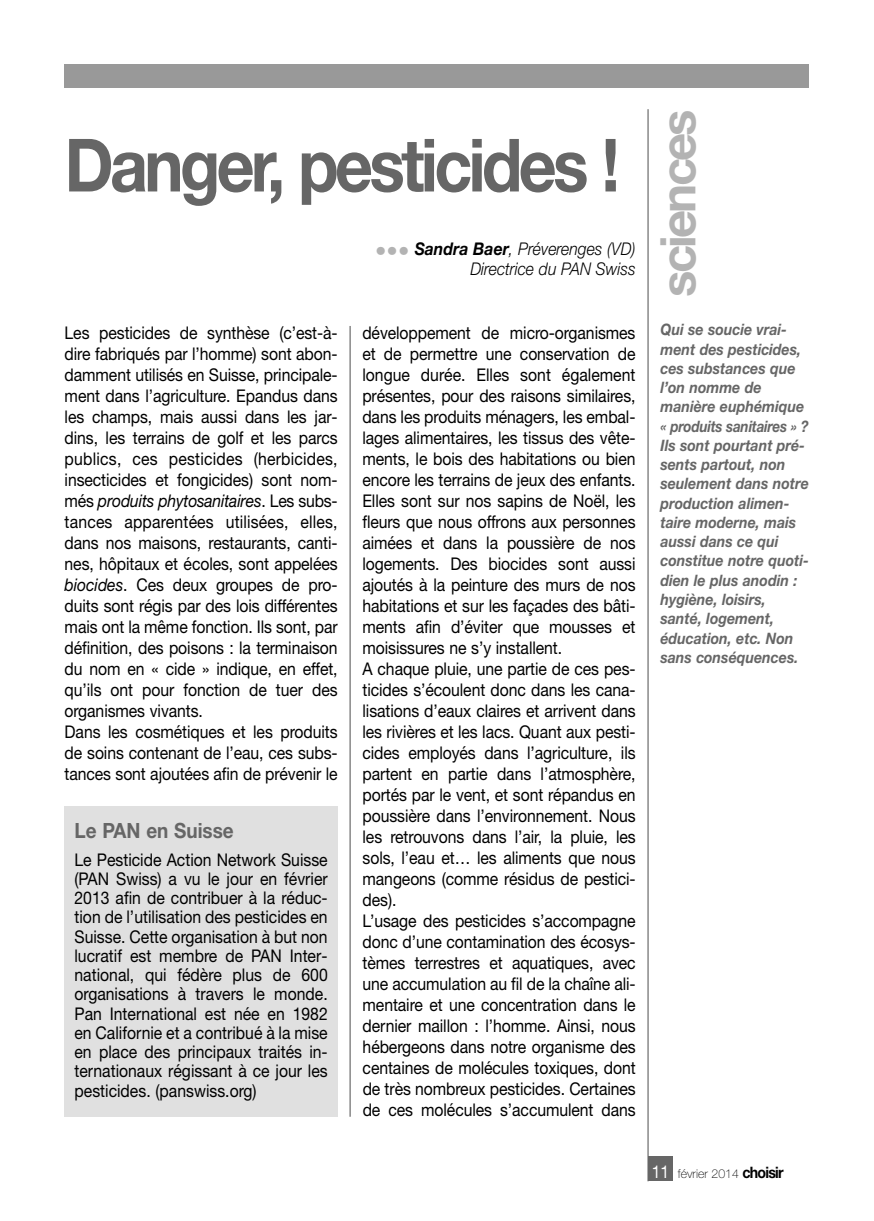
<style>
.page{position:relative;width:874px;height:1221px;background:#fff}
.page>*{position:absolute;margin:0;border:0;box-sizing:border-box;transform-origin:0 0}
.t1{font:700 73.5px "Helvetica Neue";letter-spacing:-.055em;color:#666;scale:.9 1}
.t2{font:700 49px "Helvetica Neue";letter-spacing:-.055em;color:#b3b3b3}
.t3{font:700 21px "Helvetica Neue";color:#666;scale:.9 1}
.t4{font:17.5px/21px "Helvetica Neue";letter-spacing:-.005em;color:#000;scale:.9 1}
.t5{font:italic 300 17.5px/19.2px "Helvetica Neue";color:#000;text-align:right;scale:.9 1}
.t6{font:italic 700 15.75px/19.2px "Helvetica Neue";color:#666;scale:.9 1}
.t7{font:100 12.25px "Helvetica Neue";color:#000}
.s1{font-size:22.75px;color:#b3b3b3}
.s2{font-weight:700}
.s3{font-style:italic}
.s4{font-weight:400;font-size:17.5px;color:#fff}
.s5{font-weight:700;font-size:15.75px}
</style>
<div class="page">
<div style="left:64px;top:64px;width:745px;height:24px;background:#999"></div>
<hr style="left:647px;top:109px;width:1px;height:1072px;background:#4d4d4d">
<hr style="left:349px;top:326px;width:1px;height:790px;background:#4d4d4d">
<div style="left:647px;top:1156px;width:25px;height:25px;background:#666"></div>
<div style="left:64px;top:806px;width:273px;height:310px;background:#e0e0e0"></div>
<h1 class="t1" style="left:64px;top:139px;width:618px">Danger, pesticides !</h1>
<p class="t5" style="left:375px;top:239px;width:291px"><span class="s1">•••</span> <span class="s2">Sandra Baer</span>, Préverenges (VD)<br>Directrice du PAN Swiss</p>
<h2 class="t2" style="left:660px;top:297px;width:189px;rotate:-90deg">sciences</h2>
<p class="t4" style="left:65px;top:324px;width:305px">Les pesticides de synthèse (c’est-à&shy;dire fabriqués par l’homme) sont abon&shy;damment utilisés en Suisse, principale&shy;ment dans l’agriculture. Epandus dans les champs, mais aussi dans les jar&shy;dins, les terrains de golf et les parcs publics, ces pesticides (herbicides, insecticides et fongicides) sont nom&shy;més <span class="s3">produits phytosanitaires</span>. Les subs&shy;tances apparentées utilisées, elles, dans nos maisons, restaurants, canti&shy;nes, hôpitaux et écoles, sont appelées <span class="s3">biocides</span>. Ces deux groupes de pro&shy;duits sont régis par des lois différentes mais ont la même fonction. Ils sont, par définition, des poisons : la terminaison du nom en « cide » indique, en effet, qu’ils ont pour fonction de tuer des organismes vivants.<br>Dans les cosmétiques et les produits de soins contenant de l’eau, ces subs&shy;tances sont ajoutées afin de prévenir le</p>
<p class="t4" style="left:362px;top:324px;width:305px">développement de micro-organismes et de permettre une conservation de longue durée. Elles sont également présentes, pour des raisons similaires, dans les produits ménagers, les embal&shy;lages alimentaires, les tissus des vête&shy;ments, le bois des habitations ou bien encore les terrains de jeux des enfants.<br>Elles sont sur nos sapins de Noël, les fleurs que nous offrons aux personnes aimées et dans la poussière de nos logements. Des biocides sont aussi ajoutés à la peinture des murs de nos habitations et sur les façades des bâti&shy;ments afin d’éviter que mousses et moisissures ne s’y installent.<br>A chaque pluie, une partie de ces pes&shy;ticides s’écoulent donc dans les cana&shy;lisations d’eaux claires et arrivent dans les rivières et les lacs. Quant aux pesti&shy;cides employés dans l’agriculture, ils partent en partie dans l’atmosphère, portés par le vent, et sont répandus en poussière dans l’environnement. Nous les retrouvons dans l’air, la pluie, les sols, l’eau et… les aliments que nous mangeons (comme résidus de pestici&shy;des).<br>L’usage des pesticides s’accompagne donc d’une contamination des écosys&shy;tèmes terrestres et aquatiques, avec une accumulation au fil de la chaîne ali&shy;mentaire et une concentration dans le dernier maillon : l’homme. Ainsi, nous hébergeons dans notre organisme des centaines de molécules toxiques, dont de très nombreux pesticides. Certaines de ces molécules s’accumulent dans</p>
<p class="t6" style="left:660px;top:321px;width:166px">Qui se soucie vrai&shy;ment des pesticides, ces substances que l’on nomme de manière euphémique « produits sanitaires » ?<br>Ils sont pourtant pré&shy;sents partout, non seulement dans notre production alimen&shy;taire moderne, mais aussi dans ce qui constitue notre quoti&shy;dien le plus anodin : hygiène, loisirs, santé, logement, éducation, etc. Non sans conséquences.</p>
<p class="t3" style="left:74px;top:822px;width:178px">Le PAN en Suisse</p>
<p class="t4" style="left:74px;top:851px;width:283px;line-height:19.2px;text-align:justify">Le Pesticide Action Network Suisse (PAN Swiss) a vu le jour en février 2013 afin de contribuer à la réduc&shy;tion de l’utilisation des pesticides en Suisse. Cette organisation à but non lucratif est membre de PAN Inter&shy;national, qui fédère plus de 600 organisations à travers le monde.<br>Pan International est née en 1982 en Californie et a contribué à la mise en place des principaux traités in&shy;ternationaux régissant à ce jour les pesticides. (panswiss.org)</p>
<p class="t7" style="left:651px;top:1168px;width:133px"><span class="s4">11</span> février 2014 <span class="s5">choisir</span></p>
</div>
